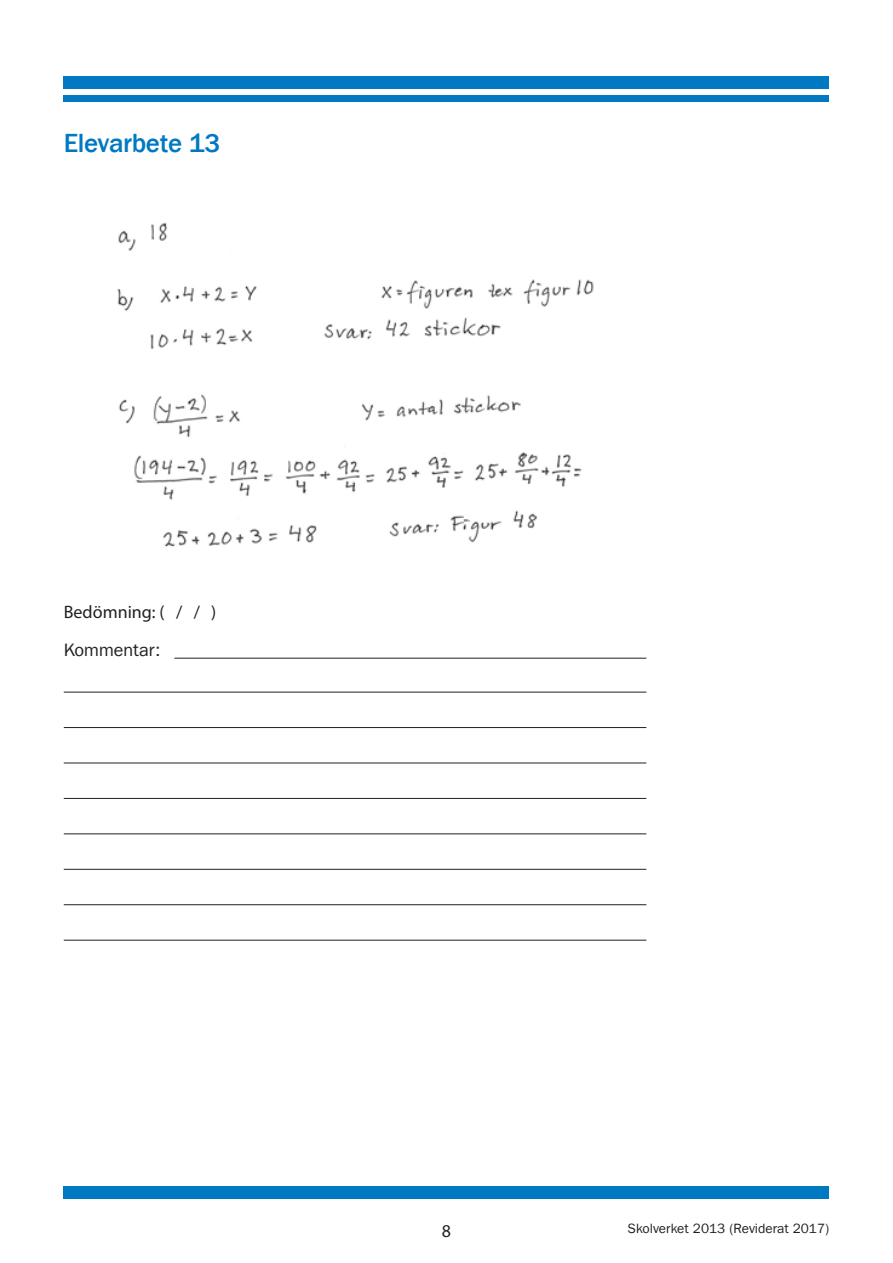
<style>
.page{position:relative;width:893px;height:1263px;background:#fff}
.page>*{position:absolute;margin:0;border:0;box-sizing:border-box;transform-origin:0 0}
.R1_Huvudrubrik{font:500 27px "Franklin Gothic LT";letter-spacing:-.015em;color:#0079c2}
.t1{font:18px "Myriad Pro";color:#231f20}
.t2{font:18px "Franklin Gothic LT";color:#231f20}
.Brödtext{font:13.5px "Franklin Gothic LT";color:#231f20}
</style>
<div class="page">
<div style="left:64px;top:77px;width:765px;height:12px;background:#0079c2"></div>
<div style="left:64px;top:95px;width:765px;height:7px;background:#0079c2"></div>
<div style="left:64px;top:1186px;width:765px;height:13px;background:#0079c2"></div>
<hr style="left:174px;top:658px;width:472px;height:1px;background:#231f20">
<hr style="left:64px;top:692px;width:582px;height:1px;background:#231f20">
<hr style="left:64px;top:727px;width:582px;height:1px;background:#231f20">
<hr style="left:64px;top:763px;width:582px;height:1px;background:#231f20">
<hr style="left:64px;top:798px;width:582px;height:1px;background:#231f20">
<hr style="left:64px;top:833px;width:582px;height:1px;background:#231f20">
<hr style="left:64px;top:869px;width:582px;height:1px;background:#231f20">
<hr style="left:64px;top:904px;width:582px;height:1px;background:#231f20">
<hr style="left:64px;top:940px;width:582px;height:1px;background:#231f20">
<img style="left:117px;top:222px;width:477px;height:325px">
<p class="R1_Huvudrubrik" style="left:64px;top:128px;width:158px">Elevarbete 13</p>
<p class="t1" style="left:64px;top:601px;width:154px">Bedömning: ( / / )</p>
<p class="t2" style="left:64px;top:639px;width:98px">Kommentar:</p>
<p class="t1" style="left:442px;top:1219px;width:11px">8</p>
<p class="Brödtext" style="left:628px;top:1220px;width:203px">Skolverket 2013 (Reviderat 2017)</p>
</div>
